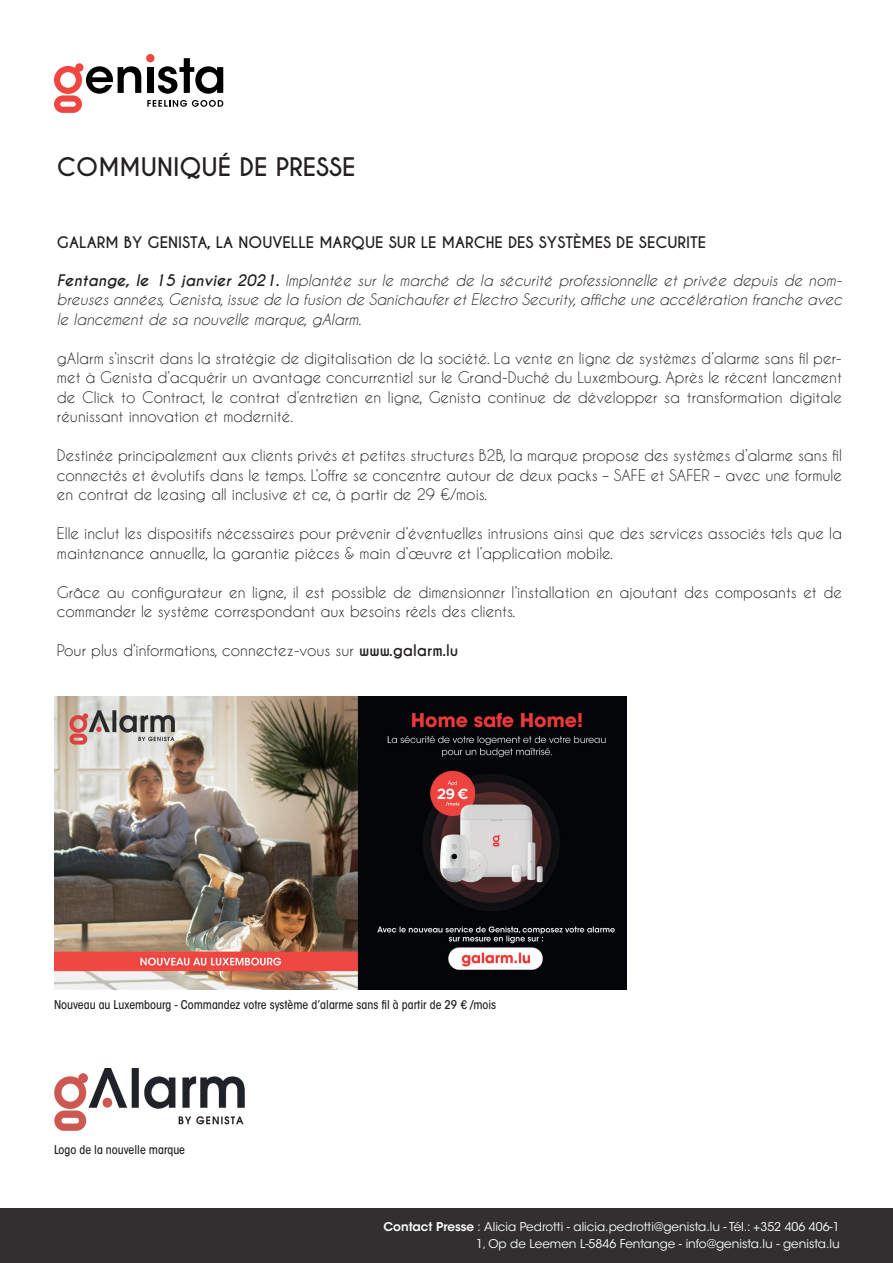
<style>
.page{position:relative;width:893px;height:1263px;background:#fff}
.page>*{position:absolute;margin:0;border:0;box-sizing:border-box;transform-origin:0 0}
.t1{font:700 24px "Caviar Dreams";color:#231f20}
.t2{font:15px/19.5px "Caviar Dreams";color:#231f20;text-align:justify}
.t3{font:italic 15px/19.5px "Caviar Dreams";color:#231f20;text-align:justify}
.t4{font:700 15px "Caviar Dreams";color:#231f20}
.t5{font:12px/16.5px "ITC Avant Garde Std";color:#fff;text-align:right}
.t6{font:500 condensed 12px "ITC Avant Garde Std";color:#231f20}
.s1{font-weight:700}
.s2{font-weight:700;font-style:normal}
.s3{font-weight:600}
.s4{font-family:"ITC Avant Garde Pro"}
</style>
<div class="page">
<div style="left:147px;top:67px;width:6px;height:26px;background:#000001"></div>
<svg style="left:158px;top:58px;width:65px;height:36px"></svg>
<svg style="left:54px;top:63px;width:87px;height:50px"></svg>
<div style="left:146px;top:54px;width:8px;height:8px;background:#ef4640;border-radius:50%"></div>
<svg style="left:147px;top:100px;width:76px;height:7px"></svg>
<div style="left:0;top:1209px;width:893px;height:54px;background:#312f30"></div>
<img style="left:54px;top:1068px;width:190px;height:63px">
<img style="left:54px;top:696px;width:572px;height:294px">
<h1 class="t1" style="left:57px;top:153px;width:300px">COMMUNIQUÉ DE PRESSE</h1>
<p class="t4" style="left:57px;top:233px;width:651px">GALARM BY GENISTA, LA NOUVELLE MARQUE SUR LE MARCHE DES SYSTÈMES DE SECURITE</p>
<p class="t3" style="left:57px;top:270px;width:786px"><span class="s1">Fentange, le 15 janvier 2021</span><span class="s2">.</span> Implantée sur le marché de la sécurité professionnelle et privée depuis de nom&shy;breuses années, Genista, issue de la fusion de Sanichaufer et Electro Security, affiche une accélération franche avec le lancement de sa nouvelle marque, gAlarm.</p>
<p class="t2" style="left:57px;top:348px;width:786px">gAlarm s’inscrit dans la stratégie de digitalisation de la société. La vente en ligne de systèmes d’alarme sans fil per&shy;met à Genista d’acquérir un avantage concurrentiel sur le Grand-Duché du Luxembourg. Après le récent lancement de Click to Contract, le contrat d’entretien en ligne, Genista continue de développer sa transformation digitale réunissant innovation et modernité.</p>
<p class="t2" style="left:57px;top:445px;width:786px">Destinée principalement aux clients privés et petites structures B2B, la marque propose des systèmes d’alarme sans fil connectés et évolutifs dans le temps. L’offre se concentre autour de deux packs – SAFE et SAFER – avec une formule en contrat de leasing all inclusive et ce, à partir de 29 €/mois.</p>
<p class="t2" style="left:57px;top:523px;width:786px">Elle inclut les dispositifs nécessaires pour prévenir d’éventuelles intrusions ainsi que des services associés tels que la maintenance annuelle, la garantie pièces &amp; main d’œuvre et l’application mobile.</p>
<p class="t2" style="left:57px;top:582px;width:786px">Grâce au configurateur en ligne, il est possible de dimensionner l’installation en ajoutant des composants et de commander le système correspondant aux besoins réels des clients.</p>
<p class="t2" style="left:57px;top:640px;width:403px">Pour plus d’informations, connectez-vous sur <span class="s1">www.galarm.lu</span></p>
<p class="t6" style="left:54px;top:997px;width:444px">Nouveau au Luxembourg - Commandez votre système d’alarme sans l à partir de 29 € /mois</p>
<p class="t6" style="left:54px;top:1142px;width:133px">Logo de la nouvelle marque</p>
<p class="t5" style="left:383px;top:1219px;width:458px"><span class="s3">Contact Presse</span> <span class="s4">:</span> Alicia Pedrotti - alicia.pedrotti@genista.lu - Tél.: +352 406 406-1<br>1, Op de Leemen L-5846 Fentange - info@genista.lu - genista.lu</p>
</div>
